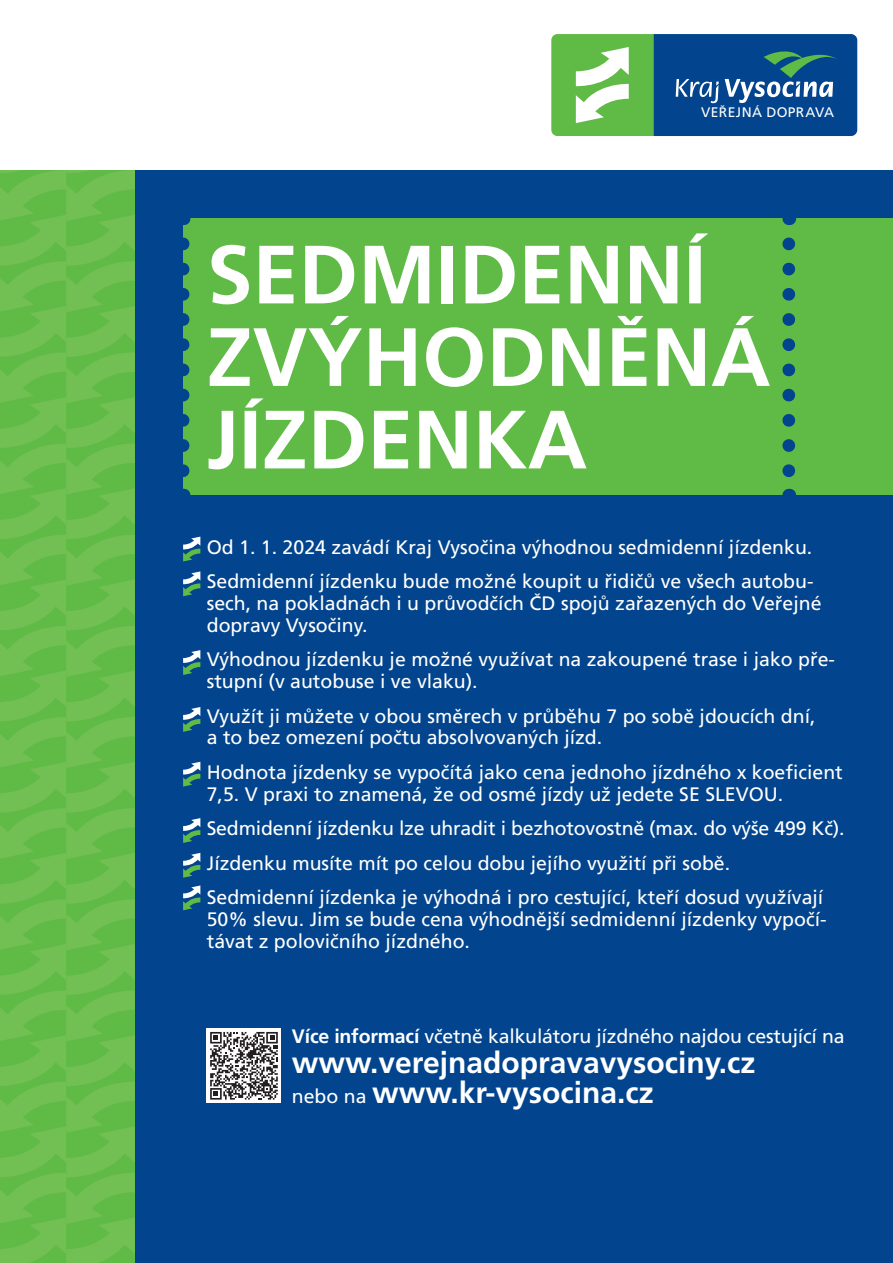
<style>
.page{position:relative;width:893px;height:1263px;background:#fff}
.page>*{position:absolute;margin:0;border:0;box-sizing:border-box;transform-origin:0 0}
.t1{font:700 82.5px "Frutiger CE";color:#fff}
.t2{font:700 30px "Frutiger CE";color:#fff}
.t3{font:19.5px/21.8px "Frutiger CE";color:#fff}
.t4{font:13.88px "Frutiger CE";letter-spacing:.03em;color:#fff}
.s1{font-weight:700}
.s2{font-weight:400;font-size:19.5px}
</style>
<div class="page">
<div style="left:135px;top:170px;width:758px;height:1093px;background:#02448d"></div>
<svg style="left:0;top:170px;width:135px;height:1093px;background:#69bd4d"></svg>
<div style="left:183px;top:219px;width:710px;height:276px;background:#60bb46"></div>
<svg style="left:551px;top:34px;width:306px;height:102px;background:#377a84"></svg>
<svg style="left:183px;top:537px;width:17px;height:24px"></svg>
<svg style="left:183px;top:571px;width:17px;height:25px"></svg>
<svg style="left:183px;top:650px;width:17px;height:25px"></svg>
<svg style="left:183px;top:707px;width:17px;height:25px"></svg>
<svg style="left:183px;top:762px;width:17px;height:24px"></svg>
<svg style="left:183px;top:818px;width:17px;height:25px"></svg>
<svg style="left:183px;top:853px;width:17px;height:25px"></svg>
<svg style="left:183px;top:885px;width:17px;height:25px"></svg>
<div style="left:207px;top:1028px;width:74px;height:75px;background:#fff"></div>
<svg style="left:210px;top:1032px;width:68px;height:67px"></svg>
<svg style="left:782px;top:244px;width:13px;height:233px"></svg>
<svg style="left:183px;top:244px;width:6px;height:233px"></svg>
<p class="t4" style="left:701px;top:104px;width:134px">VEŘEJNÁ DOPRAVA</p>
<p class="t1" style="left:207px;top:228px;width:501px">SEDMIDENNÍ</p>
<p class="t1" style="left:207px;top:310px;width:565px">ZVÝHODNĚNÁ</p>
<p class="t1" style="left:207px;top:393px;width:382px">JÍZDENKA</p>
<p class="t3" style="left:207px;top:536px;width:607px">Od 1. 1. 2024 zavádí Kraj Vysočina výhodnou sedmidenní jízdenku.</p>
<p class="t3" style="left:207px;top:571px;width:616px">Sedmidenní jízdenku bude možné koupit u řidičů ve všech autobu&shy;sech, na pokladnách i u průvodčích ČD spojů zařazených do Veřejné dopravy Vysočiny.</p>
<p class="t3" style="left:207px;top:649px;width:630px">Výhodnou jízdenku je možné využívat na zakoupené trase i jako pře&shy;stupní (v autobuse i ve vlaku).</p>
<p class="t3" style="left:207px;top:705px;width:610px">Využít ji můžete v obou směrech v průběhu 7 po sobě jdoucích dní, a to bez omezení počtu absolvovaných jízd.</p>
<p class="t3" style="left:207px;top:761px;width:638px">Hodnota jízdenky se vypočítá jako cena jednoho jízdného x koeficient<br>7,5. V praxi to znamená, že od osmé jízdy už jedete SE SLEVOU.</p>
<p class="t3" style="left:207px;top:817px;width:639px">Sedmidenní jízdenku lze uhradit i bezhotovostně (max. do výše 499 Kč).</p>
<p class="t3" style="left:207px;top:852px;width:525px">Jízdenku musíte mít po celou dobu jejího využití při sobě.</p>
<p class="t3" style="left:207px;top:886px;width:621px">Sedmidenní jízdenka je výhodná i pro cestující, kteří dosud využívají<br>50% slevu. Jim se bude cena výhodnější sedmidenní jízdenky vypočí&shy;távat z polovičního jízdného.</p>
<p class="t3" style="left:292px;top:1025px;width:554px"><span class="s1">Více informací</span> včetně kalkulátoru jízdného najdou cestující na</p>
<p class="t2" style="left:292px;top:1045px;width:465px">www.verejnadopravavysociny.cz</p>
<p class="t2" style="left:292px;top:1076px;width:363px"><span class="s2">nebo na</span> www.kr-vysocina.cz</p>
</div>
